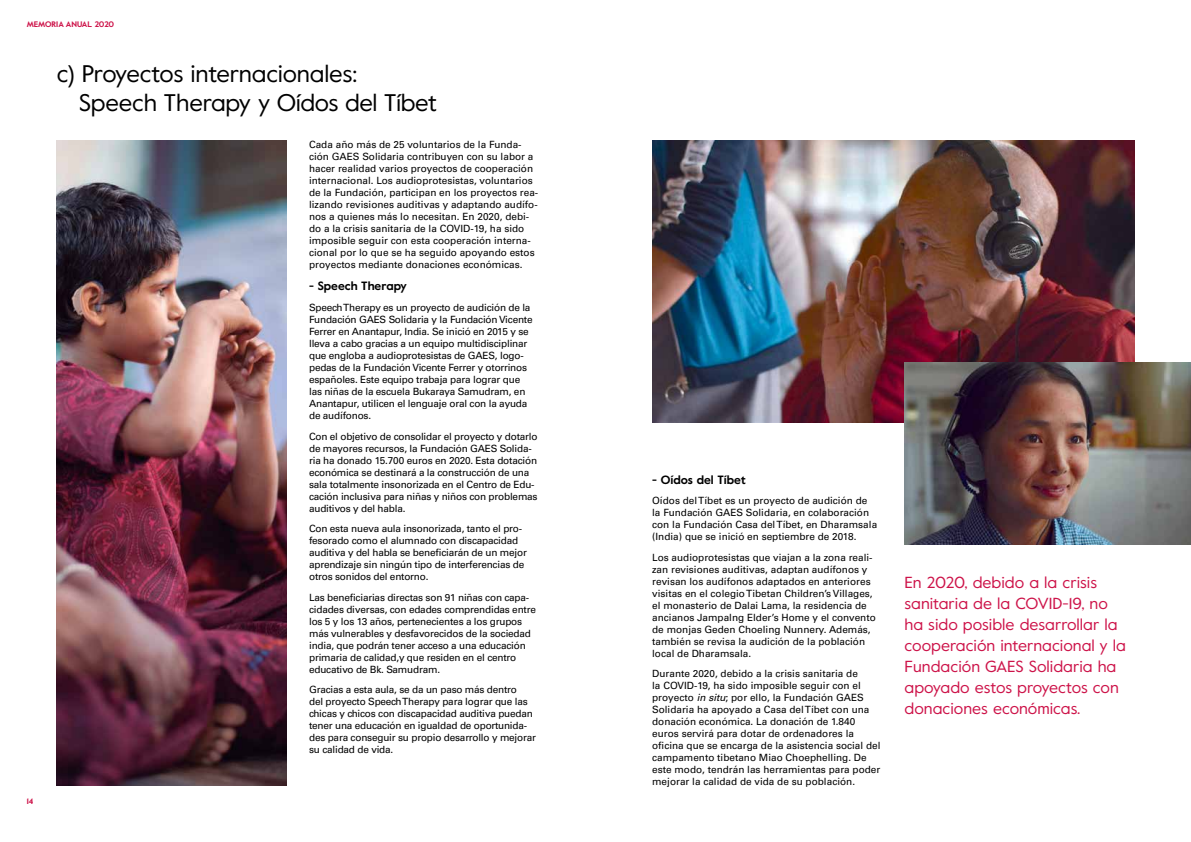
<style>
.page{position:relative;width:1191px;height:842px;background:#fff}
.page>*{position:absolute;margin:0;border:0;box-sizing:border-box;transform-origin:0 0}
.t1{font:24px/28.8px "Value";letter-spacing:-.01em;color:#000}
.t2{font:16px/21px "Value";color:#cd1349}
.t3{font:700 12px "Value";color:#000}
.t4{font:10px/12px "Univers LT Pro 55 Roman";letter-spacing:-.02em;color:#000}
.t5{font:10px/12px "Univers LT Pro 55 Roman";color:#000}
.t6{font:700 8px "Value";color:#cd1349}
.s1{font-family:"Univers LT Pro 55";font-style:italic}
</style>
<div class="page">
<img style="left:57px;top:140px;width:229px;height:645px">
<img style="left:652px;top:140px;width:482px;height:282px">
<img style="left:904px;top:363px;width:287px;height:181px">
<p class="t6" style="left:27px;top:19px;width:89px">MEMORIA ANUAL 2020</p>
<p class="t6" style="left:27px;top:796px;width:8px">14</p>
<h1 class="t1" style="left:79px;top:59px;width:360px;text-indent:-22px">c) Proyectos internacionales:<br>Speech Therapy y Oídos del Tíbet</h1>
<p class="t5" style="left:309px;top:138px;width:231px">Cada año más de 25 voluntarios de la Funda&shy;ción GAES Solidaria contribuyen con su labor a hacer realidad varios proyectos de cooperación internacional. Los audioprotesistas, voluntarios de la Fundación, participan en los proyectos rea&shy;lizando revisiones auditivas y adaptando audífo&shy;nos a quienes más lo necesitan. En 2020, debi&shy;do a la crisis sanitaria de la COVID-19, ha sido imposible seguir con esta cooperación interna&shy;cional por lo que se ha seguido apoyando estos proyectos mediante donaciones económicas.</p>
<p class="t3" style="left:309px;top:278px;width:99px">- Speech Therapy</p>
<p class="t4" style="left:309px;top:301px;width:225px">Speech Therapy es un proyecto de audición de la Fundación GAES Solidaria y la Fundación Vicente Ferrer en Anantapur, India. Se inició en 2015 y se lleva a cabo gracias a un equipo multidisciplinar que engloba a audioprotesistas de GAES, logo&shy;pedas de la Fundación Vicente Ferrer y otorrinos españoles. Este equipo trabaja para lograr que las niñas de la escuela Bukaraya Samudram, en Anantapur, utilicen el lenguaje oral con la ayuda de audífonos.</p>
<p class="t4" style="left:309px;top:429px;width:230px">Con el objetivo de consolidar el proyecto y dotarlo de mayores recursos, la Fundación GAES Solida&shy;ria ha donado 15.700 euros en 2020. Esta dotación económica se destinará a la construcción de una sala totalmente insonorizada en el Centro de Edu&shy;cación inclusiva para niñas y niños con problemas auditivos y del habla.</p>
<p class="t4" style="left:309px;top:522px;width:219px">Con esta nueva aula insonorizada, tanto el pro&shy;fesorado como el alumnado con discapacidad auditiva y del habla se beneficiarán de un mejor aprendizaje sin ningún tipo de interferencias de otros sonidos del entorno.</p>
<p class="t4" style="left:309px;top:590px;width:228px">Las beneficiarias directas son 91 niñas con capa&shy;cidades diversas, con edades comprendidas entre los 5 y los 13 años, pertenecientes a los grupos más vulnerables y desfavorecidos de la sociedad india, que podrán tener acceso a una educación primaria de calidad,y que residen en el centro educativo de Bk. Samudram.</p>
<p class="t4" style="left:309px;top:683px;width:228px">Gracias a esta aula, se da un paso más dentro<br>del proyecto Speech Therapy para lograr que las chicas y chicos con discapacidad auditiva puedan tener una educación en igualdad de oportunida&shy;des para conseguir su propio desarrollo y mejorar su calidad de vida.</p>
<p class="t3" style="left:652px;top:471px;width:95px">- Oídos del Tíbet</p>
<p class="t5" style="left:652px;top:494px;width:226px">Oídos del Tíbet es un proyecto de audición de la Fundación GAES Solidaria, en colaboración con la Fundación Casa del Tíbet, en Dharamsala (India) que se inició en septiembre de 2018.</p>
<p class="t5" style="left:652px;top:551px;width:225px">Los audioprotesistas que viajan a la zona reali&shy;zan revisiones auditivas, adaptan audífonos y revisan los audífonos adaptados en anteriores visitas en el colegio Tibetan Children’s Villages, el monasterio de Dalai Lama, la residencia de ancianos Jampalng Elder’s Home y el convento de monjas Geden Choeling Nunnery. Además, también se revisa la audición de la población local de Dharamsala.</p>
<p class="t5" style="left:652px;top:667px;width:230px">Durante 2020, debido a la crisis sanitaria de<br>la COVID-19, ha sido imposible seguir con el proyecto <span class="s1">in situ</span>; por ello, la Fundación GAES Solidaria ha apoyado a Casa del Tíbet con una donación económica. La donación de 1.840 euros servirá para dotar de ordenadores la oficina que se encarga de la asistencia social del campamento tibetano Miao Choephelling. De este modo, tendrán las herramientas para poder mejorar la calidad de vida de su población.</p>
<h2 class="t2" style="left:904px;top:572px;width:223px">En 2020, debido a la crisis sanitaria de la COVID-19, no ha sido posible desarrollar la cooperación internacional y la<br>Fundación GAES Solidaria ha apoyado estos proyectos con donaciones económicas.</h2>
</div>
